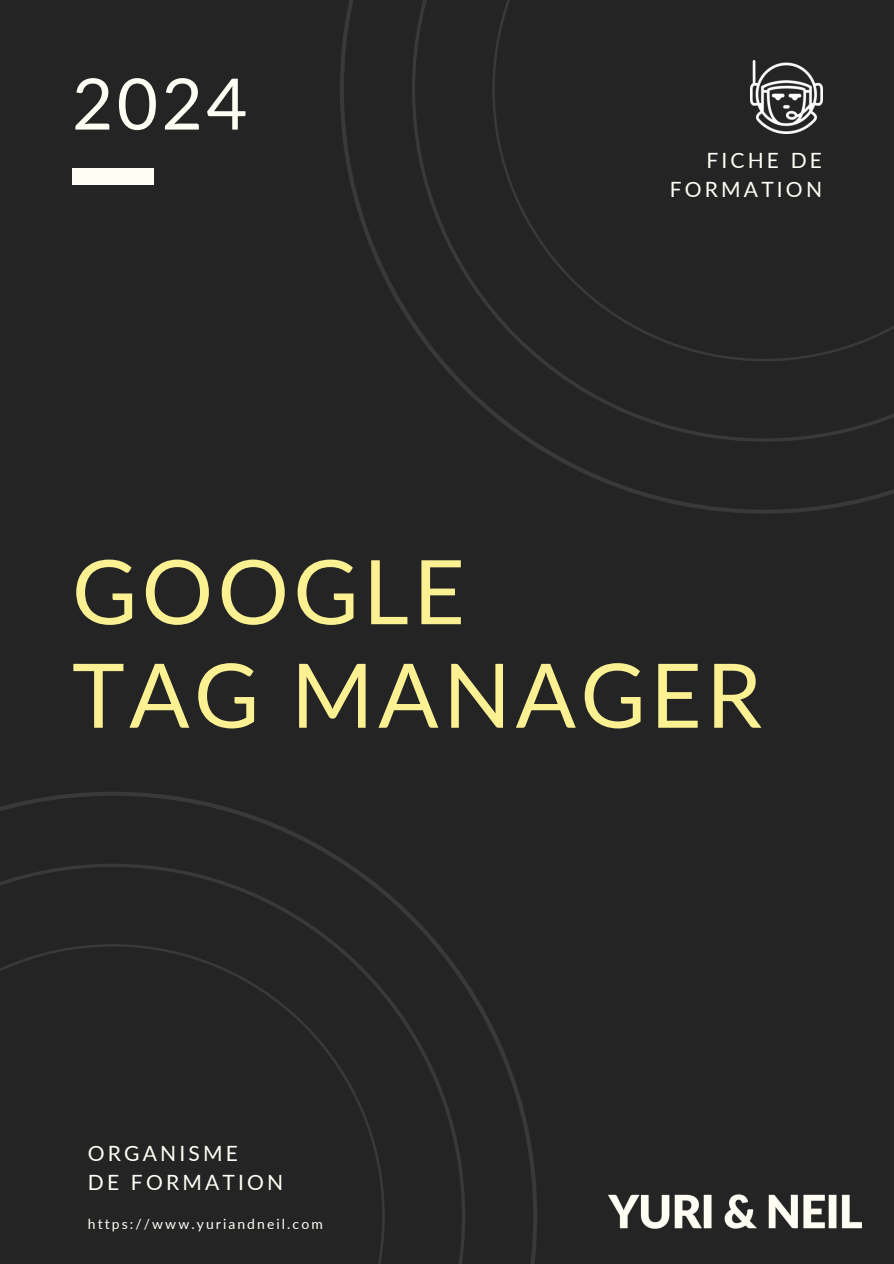
<style>
.page{position:relative;width:894px;height:1264px;background:#fff}
.page>*{position:absolute;margin:0;border:0;box-sizing:border-box;transform-origin:0 0}
.t1{font:89.1px/103.5px "Lato";letter-spacing:.05em;color:#fcf192}
.t2{font:70.95px "Lato";color:#fffef5}
.t3{font:21px/29.2px "Lato";letter-spacing:.15em;color:#fffef5;text-align:right}
.t4{font:13.95px "Lato";letter-spacing:.15em;color:#fffef5}
</style>
<div class="page">
<div style="left:0;top:0;width:893px;height:1263px;background:#252425"></div>
<div style="left:72px;top:169px;width:81px;height:15px;background:#fffef5"></div>
<svg style="left:340px;top:0;width:553px;height:513px"></svg>
<svg style="left:0;top:792px;width:537px;height:471px"></svg>
<img style="left:608px;top:1194px;width:253px;height:35px">
<img style="left:750px;top:61px;width:72px;height:72px">
<p class="t2" style="left:72px;top:59px;width:177px">2024</p>
<h3 class="t3" style="left:669px;top:145px;width:154px">FICHE DE<br>FORMATION</h3>
<p class="t1" style="left:72px;top:538px;width:691px">GOOGLE<br>TAG MANAGER</p>
<p class="t3" style="left:88px;top:1138px;width:197px;text-align:left">ORGANISME<br>DE FORMATION</p>
<h1 class="t4" style="left:88px;top:1215px;width:236px">https://www.yuriandneil.com</h1>
</div>
